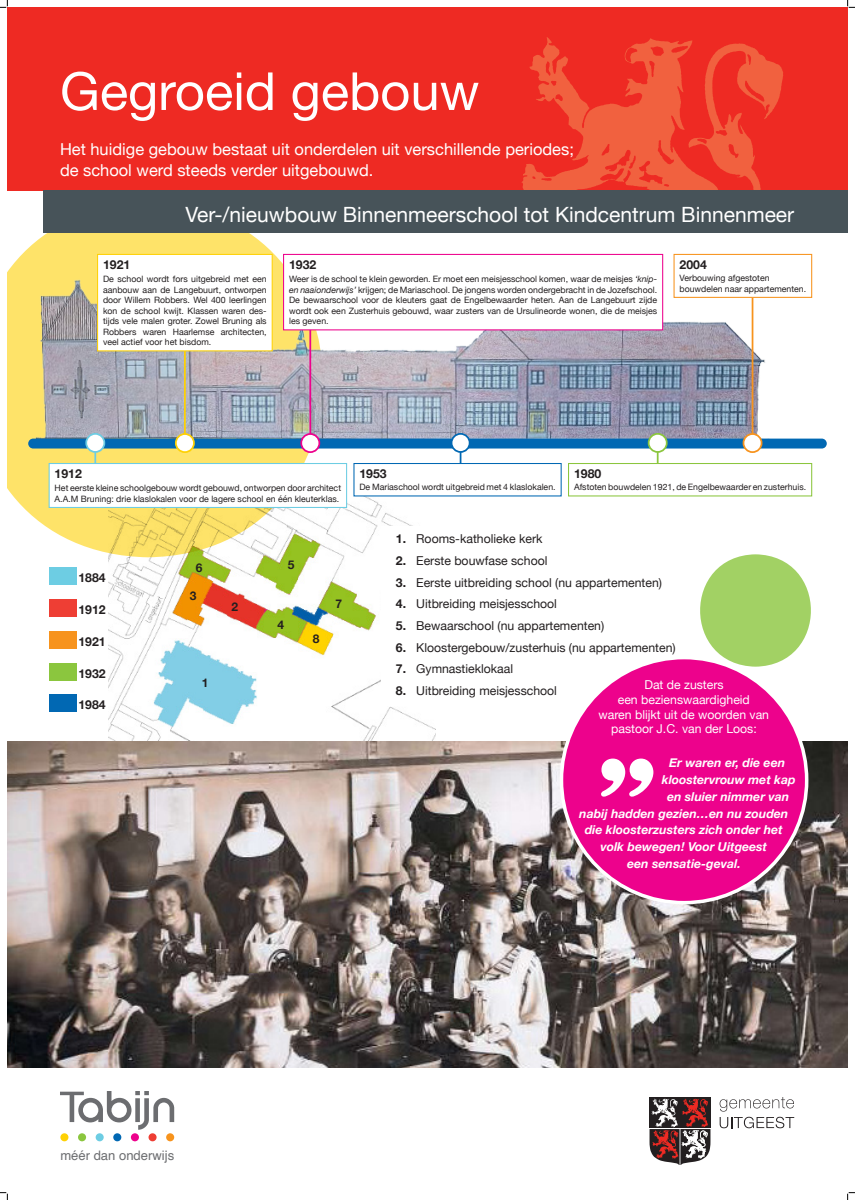
<style>
.page{position:relative;width:855px;height:1200px;background:#fff}
.page>*{position:absolute;margin:0;border:0;box-sizing:border-box;transform-origin:0 0}
.t1{font:52.5px "Helvetica Neue";color:#fff}
.t2{font:21px "Helvetica Neue";color:#fff}
.t3{font:16.45px/21px "Helvetica Neue";color:#fff}
.t4{font:13.09px "Helvetica";color:#6c6d70}
.t5{font:12.25px "Helvetica Neue";color:#231f20}
.t6{font:italic 700 12.25px "Helvetica Neue";color:#fff}
.t7{font:12.25px/14.7px "Helvetica Neue";color:#fff;text-align:center}
.t8{font:700 12.25px "Helvetica Neue";color:#231f20}
.t9{font:700 11.97px "Helvetica Neue";color:#231f20}
.Opsomming_poster_ROZ{font:8.75px/10.5px "Helvetica Neue";color:#231f20}
.s1{font-style:italic}
.s2{font-weight:700}
</style>
<div class="page">
<svg style="left:60px;top:1091px;width:114px;height:38px"></svg>
<div style="left:131px;top:1133px;width:8px;height:8px;background:#ed028c;border-radius:50%"></div>
<div style="left:96px;top:1133px;width:8px;height:8px;background:#6dcde3;border-radius:50%"></div>
<div style="left:113px;top:1133px;width:8px;height:8px;background:#0168b3;border-radius:50%"></div>
<div style="left:148px;top:1133px;width:8px;height:8px;background:#ee3e34;border-radius:50%"></div>
<div style="left:60px;top:1133px;width:8px;height:8px;background:#fed105;border-radius:50%"></div>
<div style="left:78px;top:1133px;width:8px;height:8px;background:#8bc63e;border-radius:50%"></div>
<div style="left:166px;top:1133px;width:8px;height:8px;background:#f7931d;border-radius:50%"></div>
<div style="left:649px;top:1097px;width:30px;height:31px;background:#231f20"></div>
<div style="left:680px;top:1097px;width:30px;height:31px;background:#231f20"></div>
<svg style="left:649px;top:1098px;width:61px;height:66px"></svg>
<svg style="left:719px;top:1097px;width:74px;height:31px"></svg>
<svg style="left:673px;top:253px;width:139px;height:45px"></svg>
<img style="left:109px;top:496px;width:326px;height:245px">
<div style="left:381px;top:526px;width:355px;height:174px;background:#fff"></div>
<svg style="left:7px;top:203px;width:315px;height:354px;fill:#fee369"></svg>
<img style="left:34px;top:265px;width:734px;height:173px">
<div style="left:28px;top:438px;width:798px;height:10px;background:#0168b3;border-radius:5px"></div>
<hr style="left:94px;top:442px;width:2px;height:34px;background:#6dcde3">
<div style="left:86px;top:434px;width:18px;height:18px;background:#fff;border-radius:50%"></div>
<div style="left:85px;top:433px;width:20px;height:20px;border:2px solid #6dcde3;border-radius:50%"></div>
<hr style="left:656px;top:442px;width:2px;height:34px;background:#8bc63e">
<div style="left:648px;top:434px;width:18px;height:18px;background:#fff;border-radius:50%"></div>
<div style="left:647px;top:433px;width:20px;height:20px;border:2px solid #8bc63e;border-radius:50%"></div>
<hr style="left:751px;top:298px;width:2px;height:146px;background:#f7931d">
<div style="left:743px;top:434px;width:18px;height:18px;background:#fff;border-radius:50%"></div>
<div style="left:742px;top:433px;width:20px;height:20px;border:2px solid #f7931d;border-radius:50%"></div>
<hr style="left:309px;top:327px;width:2px;height:117px;background:#ed028c">
<div style="left:301px;top:434px;width:18px;height:18px;background:#fff;border-radius:50%"></div>
<div style="left:300px;top:433px;width:20px;height:20px;border:2px solid #ed028c;border-radius:50%"></div>
<svg style="left:282px;top:253px;width:381px;height:78px"></svg>
<hr style="left:184px;top:340px;width:2px;height:104px;background:#fed105">
<div style="left:176px;top:434px;width:18px;height:18px;background:#fff;border-radius:50%"></div>
<div style="left:175px;top:433px;width:20px;height:20px;border:2px solid #fed105;border-radius:50%"></div>
<svg style="left:96px;top:253px;width:177px;height:99px"></svg>
<hr style="left:459px;top:442px;width:2px;height:34px;background:#0168b3">
<div style="left:451px;top:434px;width:18px;height:18px;background:#fff;border-radius:50%"></div>
<div style="left:450px;top:433px;width:20px;height:20px;border:2px solid #0168b3;border-radius:50%"></div>
<div style="left:7px;top:7px;width:840px;height:183px;background:#ee2a23"></div>
<svg style="left:521px;top:37px;width:262px;height:153px"></svg>
<div style="left:44px;top:190px;width:803px;height:43px;background:#475359"></div>
<div style="left:49px;top:566px;width:27px;height:18px;background:#6dcde3"></div>
<div style="left:49px;top:598px;width:27px;height:18px;background:#ee3e34"></div>
<div style="left:49px;top:630px;width:27px;height:18px;background:#f7931d"></div>
<div style="left:49px;top:662px;width:27px;height:18px;background:#8bc63e"></div>
<div style="left:49px;top:694px;width:27px;height:18px;background:#0168b3"></div>
<img style="left:7px;top:741px;width:840px;height:326px">
<svg style="left:700px;top:554px;width:110px;height:112px"></svg>
<svg style="left:48px;top:462px;width:299px;height:46px"></svg>
<svg style="left:353px;top:462px;width:459px;height:35px"></svg>
<div style="left:561px;top:657px;width:245px;height:245px;background:#ed028c;border-radius:50%"></div>
<svg style="left:601px;top:758px;width:52px;height:38px"></svg>
<svg style="left:0;top:0;width:8px;height:8px"></svg>
<svg style="left:0;top:1192px;width:8px;height:7px"></svg>
<svg style="left:847px;top:0;width:7px;height:8px"></svg>
<svg style="left:847px;top:1192px;width:7px;height:7px"></svg>
<p class="t1" style="left:60px;top:53px;width:421px">Gegroeid gebouw</p>
<p class="t3" style="left:60px;top:139px;width:515px">Het huidige gebouw bestaat uit onderdelen uit verschillende periodes; de school werd steeds verder uitgebouwd.</p>
<p class="t2" style="left:185px;top:199px;width:609px">Ver-/nieuwbouw Binnenmeerschool tot Kindcentrum Binnenmeer</p>
<p class="t8" style="left:103px;top:255px;width:29px">1921</p>
<p class="Opsomming_poster_ROZ" style="left:103px;top:274px;width:165px;text-align:justify">De school wordt fors uitgebreid met een aanbouw aan de Langebuurt, ontworpen door Willem Robbers. Wel 400 leerlingen kon de school kwijt. Klassen waren des&shy;tijds vele malen groter. Zowel Bruning als Robbers waren Haarlemse architecten, veel actief voor het bisdom.</p>
<p class="t8" style="left:289px;top:255px;width:29px">1932</p>
<p class="Opsomming_poster_ROZ" style="left:289px;top:274px;width:369px;text-align:justify">Weer is de school te klein geworden. Er moet een meisjesschool komen, waar de meisjes <span class="s1">‘knip&shy;en naaionderwijs’</span> krijgen; de Mariaschool. De jongens worden ondergebracht in de Jozefschool.<br>De bewaarschool voor de kleuters gaat de Engelbewaarder heten. Aan de Langebuurt zijde wordt ook een Zusterhuis gebouwd, waar zusters van de Ursulineorde wonen, die de meisjes les geven.</p>
<p class="t8" style="left:679px;top:255px;width:29px">2004</p>
<p class="Opsomming_poster_ROZ" style="left:679px;top:273px;width:128px">Verbouwing afgestoten bouwdelen naar appartementen.</p>
<p class="t8" style="left:55px;top:464px;width:29px">1912</p>
<p class="Opsomming_poster_ROZ" style="left:55px;top:483px;width:288px">Het eerste kleine schoolgebouw wordt gebouwd, ontworpen door architect<br>A.A.M Bruning: drie klaslokalen voor de lagere school en één kleuterklas.</p>
<p class="t8" style="left:78px;top:567px;width:29px">1884</p>
<p class="t8" style="left:78px;top:599px;width:29px">1912</p>
<p class="t8" style="left:78px;top:631px;width:29px">1921</p>
<p class="t8" style="left:78px;top:663px;width:29px">1932</p>
<p class="t8" style="left:78px;top:695px;width:29px">1984</p>
<p class="t9" style="left:196px;top:558px;width:8px">6</p>
<p class="t9" style="left:287px;top:555px;width:8px">5</p>
<p class="t9" style="left:190px;top:586px;width:8px">3</p>
<p class="t9" style="left:231px;top:597px;width:8px">2</p>
<p class="t9" style="left:202px;top:673px;width:8px">1</p>
<p class="t9" style="left:277px;top:615px;width:8px">4</p>
<p class="t9" style="left:312px;top:629px;width:8px">8</p>
<p class="t9" style="left:335px;top:594px;width:8px">7</p>
<p class="t8" style="left:359px;top:464px;width:29px">1953</p>
<p class="Opsomming_poster_ROZ" style="left:359px;top:482px;width:197px">De Mariaschool wordt uitgebreid met 4 klaslokalen.</p>
<p class="t8" style="left:573px;top:464px;width:29px">1980</p>
<p class="Opsomming_poster_ROZ" style="left:573px;top:482px;width:233px">Afstoten bouwdelen 1921, de Engelbewaarder en zusterhuis.</p>
<p class="t5" style="left:396px;top:530px;width:148px"><span class="s2">1.</span> Rooms-katholieke kerk</p>
<p class="t5" style="left:396px;top:552px;width:153px"><span class="s2">2.</span> Eerste bouwfase school</p>
<p class="t5" style="left:396px;top:573px;width:267px"><span class="s2">3.</span> Eerste uitbreiding school (nu appartementen)</p>
<p class="t5" style="left:396px;top:595px;width:162px"><span class="s2">4.</span> Uitbreiding meisjesschool</p>
<p class="t5" style="left:396px;top:617px;width:210px"><span class="s2">5.</span> Bewaarschool (nu appartementen)</p>
<p class="t5" style="left:396px;top:638px;width:281px"><span class="s2">6.</span> Kloostergebouw/zusterhuis (nu appartementen)</p>
<p class="t5" style="left:396px;top:660px;width:119px"><span class="s2">7.</span> Gymnastieklokaal</p>
<p class="t5" style="left:396px;top:681px;width:162px"><span class="s2">8.</span> Uitbreiding meisjesschool</p>
<p class="t7" style="left:598px;top:678px;width:172px">Dat de zusters<br>een bezienswaardigheid<br>waren blijkt uit de woorden van pastoor J.C. van der Loos:</p>
<p class="t6" style="left:668px;top:753px;width:117px">Er waren er, die een</p>
<p class="t6" style="left:661px;top:769px;width:135px">kloostervrouw met kap</p>
<p class="t6" style="left:666px;top:786px;width:124px">en sluier nimmer van</p>
<p class="t6" style="left:579px;top:803px;width:210px">nabij hadden gezien…en nu zouden</p>
<p class="t6" style="left:584px;top:820px;width:199px">die kloosterzusters zich onder het</p>
<p class="t6" style="left:600px;top:837px;width:168px">volk bewegen! Voor Uitgeest</p>
<p class="t6" style="left:627px;top:853px;width:115px">een sensatie-geval.</p>
<p class="t4" style="left:60px;top:1144px;width:115px">méér dan onderwijs</p>
</div>
